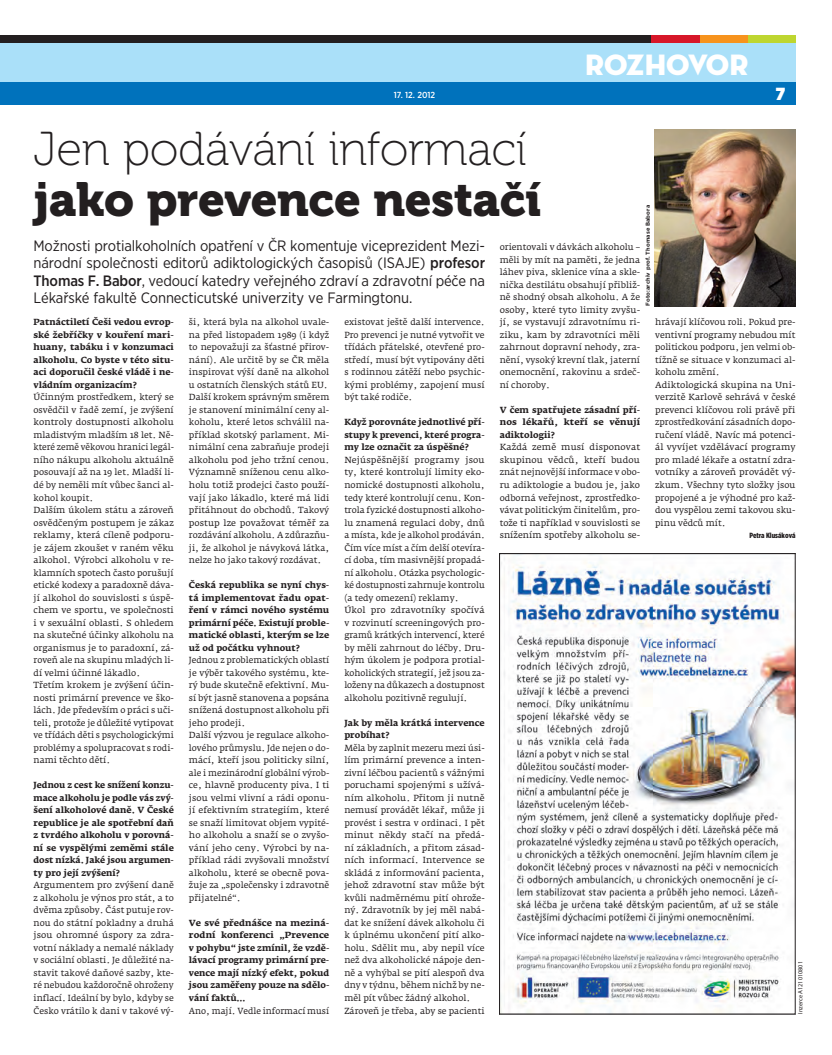
<style>
.page{position:relative;width:832px;height:1055px;background:#fff}
.page>*{position:absolute;margin:0;border:0;box-sizing:border-box;transform-origin:0 0}
.titulek_hlavni{font:47.5px/50px "Museo 100";letter-spacing:-.01em;color:#231f20}
.t1{font:30px "Neutra Disp Titling";color:#fff}
.t2{font:900 17.5px "Gotham Narrow";color:#fff}
.intro_Leitura_italic{font:15px/17.5px "Gotham Narrow";letter-spacing:-.01em;color:#231f20;text-align:justify}
.hlavni_chleba{font:8.75px/12.5px "Fedra Serif A Pro";color:#231f20;text-align:justify}
.Chleba_BOLD{font:700 8.75px/12.5px "Fedra Serif A Pro";color:#231f20;text-align:justify}
.t3{font:500 8.75px "Gotham Narrow";color:#fff}
.t4{font:900 7.5px "Gotham X Narrow";color:#231f20}
.t5{font:6.25px "Myriad Pro";color:#231f20}
.foto_svisle{font:700 5.62px "Gotham";letter-spacing:.02em;color:#231f20}
.s1{font-family:"Museo 900"}
.s2{font-weight:500}
</style>
<div class="page">
<div style="left:0;top:35px;width:55px;height:68px;background:#aae0f9"></div>
<div style="left:34px;top:35px;width:761px;height:68px;background:#aae0f9"></div>
<div style="left:7px;top:82px;width:788px;height:23px;background:#0072bc"></div>
<div style="left:0;top:82px;width:7px;height:23px;background:#0072bc"></div>
<div style="left:0;top:35px;width:795px;height:8px;background:#231f20"></div>
<div style="left:747px;top:35px;width:48px;height:8px;background:#bed630"></div>
<div style="left:699px;top:35px;width:49px;height:8px;background:#f7931d"></div>
<div style="left:651px;top:35px;width:48px;height:8px;background:#d71729"></div>
<img style="left:501px;top:555px;width:292px;height:456px">
<div style="left:499px;top:553px;width:296px;height:460px;border:1px solid #231f20"></div>
<img style="left:654px;top:130px;width:141px;height:177px">
<p class="t3" style="left:394px;top:89px;width:43px">17. 12. 2012</p>
<p class="t1" style="left:585px;top:46px;width:165px">ROZHOVOR</p>
<p class="t2" style="left:776px;top:82px;width:11px">7</p>
<p class="titulek_hlavni" style="left:34px;top:125px;width:509px">Jen podávání informací <span class="s1">jako prevence nestačí</span></p>
<p class="foto_svisle" style="left:644px;top:305px;width:102px;rotate:-90deg">Foto:archiv prof. Thomase Babora</p>
<p class="intro_Leitura_italic" style="left:34px;top:236px;width:453px">Možnosti protialkoholních opatření v ČR komentuje viceprezident Mezi&shy;národní společnosti editorů adiktologických časopisů (ISAJE) <span class="s2">profesor Thomas F. Babor</span>, vedoucí katedry veřejného zdraví a zdravotní péče na Lékařské fakultě Connecticutské univerzity ve Farmingtonu.</p>
<p class="hlavni_chleba" style="left:500px;top:241px;width:142px">orientovali v dávkách alkoholu – měli by mít na paměti, že jedna láhev piva, sklenice vína a skle&shy;nička destilátu obsahují přibliž&shy;ně shodný obsah alkoholu. A že osoby, které tyto limity zvyšu&shy;jí, se vystavují zdravotnímu ri&shy;ziku, kam by zdravotníci měli zahrnout dopravní nehody, zra&shy;nění, vysoký krevní tlak, jaterní onemocnění, rakovinu a srdeč&shy;ní choroby.</p>
<p class="Chleba_BOLD" style="left:500px;top:403px;width:142px">V čem spatřujete zásadní pří&shy;nos lékařů, kteří se věnují adiktologii?</p>
<p class="hlavni_chleba" style="left:500px;top:441px;width:142px">Každá země musí disponovat skupinou vědců, kteří budou znát nejnovější informace v obo&shy;ru adiktologie a budou je, jako odborná veřejnost, zprostředko&shy;vávat politickým činitelům, pro&shy;tože ti například v souvislosti se snížením spotřeby alkoholu se-</p>
<p class="Chleba_BOLD" style="left:34px;top:316px;width:142px">Patnáctiletí Češi vedou evrop&shy;ské žebříčky v kouření mari&shy;huany, tabáku i v konzumaci alkoholu. Co byste v této situ&shy;aci doporučil české vládě i ne&shy;vládním organizacím?</p>
<p class="hlavni_chleba" style="left:34px;top:391px;width:142px">Účinným prostředkem, který se osvědčil v řadě zemí, je zvýšení kontroly dostupnosti alkoholu mladistvým mladším 18 let. Ně&shy;které země věkovou hranici legál&shy;ního nákupu alkoholu aktuálně posouvají až na 19 let. Mladší li&shy;dé by neměli mít vůbec šanci al&shy;kohol koupit.</p>
<p class="hlavni_chleba" style="left:34px;top:503px;width:142px">Dalším úkolem státu a zároveň osvědčeným postupem je zákaz reklamy, která cíleně podporu&shy;je zájem zkoušet v raném věku alkohol. Výrobci alkoholu v re&shy;klamních spotech často porušují etické kodexy a paradoxně dáva&shy;jí alkohol do souvislosti s úspě&shy;chem ve sportu, ve společnosti i v sexuální oblasti. S ohledem na skutečné účinky alkoholu na organismus je to paradoxní, zá&shy;roveň ale na skupinu mladých li&shy;dí velmi účinné lákadlo.</p>
<p class="hlavni_chleba" style="left:34px;top:678px;width:142px">Třetím krokem je zvýšení účin&shy;nosti primární prevence ve ško&shy;lách. Jde především o práci s uči&shy;teli, protože je důležité vytipovat ve třídách děti s psychologickými problémy a spolupracovat s rodi&shy;nami těchto dětí.</p>
<p class="Chleba_BOLD" style="left:34px;top:778px;width:142px">Jednou z cest ke snížení konzu&shy;mace alkoholu je podle vás zvý&shy;šení alkoholové daně. V České republice je ale spotřební daň z tvrdého alkoholu v porovná&shy;ní se vyspělými zeměmi stále dost nízká. Jaké jsou argumen&shy;ty pro její zvýšení?</p>
<p class="hlavni_chleba" style="left:34px;top:878px;width:142px">Argumentem pro zvýšení daně z alkoholu je výnos pro stát, a to dvěma způsoby. Část putuje rov&shy;nou do státní pokladny a druhá jsou ohromné úspory za zdra&shy;votní náklady a nemalé náklady v sociální oblasti. Je důležité na&shy;stavit takové daňové sazby, kte&shy;ré nebudou každoročně ohroženy inflací. Ideální by bylo, kdyby se Česko vrátilo k dani v takové vý-</p>
<p class="hlavni_chleba" style="left:189px;top:316px;width:142px">ši, která byla na alkohol uvale&shy;na před listopadem 1989 (i když to nepovažuji za šťastné přirov&shy;nání). Ale určitě by se ČR měla inspirovat výší daně na alkohol u ostatních členských států EU.</p>
<p class="hlavni_chleba" style="left:189px;top:391px;width:142px">Další krokem správným směrem je stanovení minimální ceny al&shy;koholu, které letos schválil na&shy;příklad skotský parlament. Mi&shy;nimální cena zabraňuje prodeji alkoholu pod jeho tržní cenou.<br>Významně sníženou cenu alko&shy;holu totiž prodejci často použí&shy;vají jako lákadlo, které má lidi přitáhnout do obchodů. Takový postup lze považovat téměř za rozdávání alkoholu. A zdůrazňu&shy;ji, že alkohol je návyková látka, nelze ho jako takový rozdávat.</p>
<p class="Chleba_BOLD" style="left:189px;top:578px;width:142px">Česká republika se nyní chys&shy;tá implementovat řadu opat&shy;ření v rámci nového systému primární péče. Existují proble&shy;matické oblasti, kterým se lze už od počátku vyhnout?</p>
<p class="hlavni_chleba" style="left:189px;top:653px;width:142px">Jednou z problematických oblastí je výběr takového systému, kte&shy;rý bude skutečně efektivní. Mu&shy;sí být jasně stanovena a popsána snížená dostupnost alkoholu při jeho prodeji.</p>
<p class="hlavni_chleba" style="left:189px;top:728px;width:142px">Další výzvou je regulace alkoho&shy;lového průmyslu. Jde nejen o do&shy;mácí, kteří jsou politicky silní, ale i mezinárodní globální výrob&shy;ce, hlavně producenty piva. I ti jsou velmi vlivní a rádi oponu&shy;jí efektivním strategiím, které se snaží limitovat objem vypité&shy;ho alkoholu a snaží se o zvyšo&shy;vání jeho ceny. Výrobci by na&shy;příklad rádi zvyšovali množství alkoholu, které se obecně pova&shy;žuje za „společensky i zdravotně přijatelné“.</p>
<p class="Chleba_BOLD" style="left:189px;top:916px;width:142px">Ve své přednášce na meziná&shy;rodní konferenci „Prevence v pohybu“ jste zmínil, že vzdě&shy;lávací programy primární pre&shy;vence mají nízký efekt, pokud jsou zaměřeny pouze na sdělo&shy;vání faktů…</p>
<p class="hlavni_chleba" style="left:189px;top:1003px;width:142px">Ano, mají. Vedle informací musí</p>
<p class="hlavni_chleba" style="left:344px;top:316px;width:142px">existovat ještě další intervence.<br>Pro prevenci je nutné vytvořit ve třídách přátelské, otevřené pro&shy;středí, musí být vytipovány děti s rodinnou zátěží nebo psychic&shy;kými problémy, zapojení musí být také rodiče.</p>
<p class="Chleba_BOLD" style="left:344px;top:416px;width:142px">Když porovnáte jednotlivé pří&shy;stupy k prevenci, které progra&shy;my lze označit za úspěšné?</p>
<p class="hlavni_chleba" style="left:344px;top:453px;width:142px">Nejúspěšnější programy jsou ty, které kontrolují limity eko&shy;nomické dostupnosti alkoholu, tedy které kontrolují cenu. Kon&shy;trola fyzické dostupnosti alkoho&shy;lu znamená regulaci doby, dnů a místa, kde je alkohol prodáván.<br>Čím více míst a čím delší otevíra&shy;cí doba, tím masivnější propadá&shy;ní alkoholu. Otázka psychologic&shy;ké dostupnosti zahrnuje kontrolu (a tedy omezení) reklamy.</p>
<p class="hlavni_chleba" style="left:344px;top:603px;width:142px">Úkol pro zdravotníky spočívá v rozvinutí screeningových pro&shy;gramů krátkých intervencí, které by měli zahrnout do léčby. Dru&shy;hým úkolem je podpora protial&shy;koholických strategií, jež jsou za&shy;loženy na důkazech a dostupnost alkoholu pozitivně regulují.</p>
<p class="Chleba_BOLD" style="left:344px;top:716px;width:142px">Jak by měla krátká intervence probíhat?</p>
<p class="hlavni_chleba" style="left:344px;top:741px;width:142px">Měla by zaplnit mezeru mezi úsi&shy;lím primární prevence a inten&shy;zivní léčbou pacientů s vážnými poruchami spojenými s užívá&shy;ním alkoholu. Přitom ji nutně nemusí provádět lékař, může ji provést i sestra v ordinaci. I pět minut někdy stačí na předá&shy;ní základních, a přitom zásad&shy;ních informací. Intervence se skládá z informování pacienta, jehož zdravotní stav může být kvůli nadměrnému pití ohrože&shy;ný. Zdravotník by jej měl nabá&shy;dat ke snížení dávek alkoholu či k úplnému ukončení pití alko&shy;holu. Sdělit mu, aby nepil více než dva alkoholické nápoje den&shy;ně a vyhýbal se pití alespoň dva dny v týdnu, během nichž by ne&shy;měl pít vůbec žádný alkohol.</p>
<p class="hlavni_chleba" style="left:344px;top:1003px;width:142px">Zároveň je třeba, aby se pacienti</p>
<p class="hlavni_chleba" style="left:655px;top:316px;width:142px">hrávají klíčovou roli. Pokud pre&shy;ventivní programy nebudou mít politickou podporu, jen velmi ob&shy;tížně se situace v konzumaci al&shy;koholu změní.</p>
<p class="hlavni_chleba" style="left:655px;top:378px;width:142px">Adiktologická skupina na Uni&shy;verzitě Karlově sehrává v české prevenci klíčovou roli právě při zprostředkování zásadních dopo&shy;ručení vládě. Navíc má potenci&shy;ál vyvíjet vzdělávací programy pro mladé lékaře a ostatní zdra&shy;votníky a zároveň provádět vý&shy;zkum. Všechny tyto složky jsou propojené a je výhodné pro kaž&shy;dou vyspělou zemi takovou sku&shy;pinu vědců mít.</p>
<p class="t4" style="left:749px;top:530px;width:48px">Petra Klusáková</p>
<p class="t5" style="left:796px;top:1013px;width:54px;rotate:-90deg">Inzerce A121010801</p>
</div>
